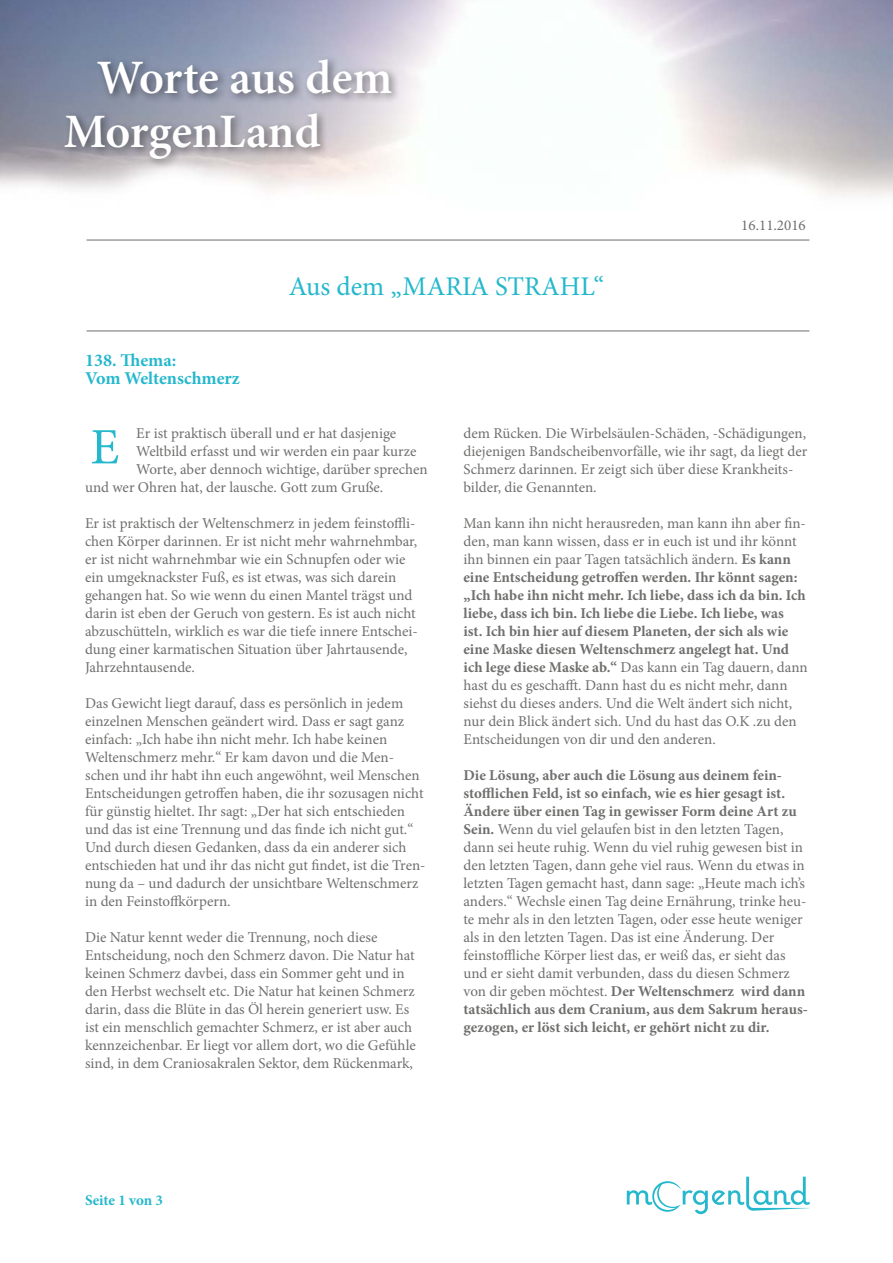
<style>
.page{position:relative;width:893px;height:1263px;background:#fff}
.page>*{position:absolute;margin:0;border:0;box-sizing:border-box;transform-origin:0 0}
.t1{font:51px "Minion Pro";color:#25b8cd}
.t2{font:600 48px/54px "Minion Pro";letter-spacing:-.005em;color:#fff}
.t3{font:27px "Minion Pro";color:#25b8cd}
.t4{font:700 18px/18px "Minion Pro";color:#25b8cd}
.t5{font:15px/18px "Minion Pro";color:#6f6f6e}
.t6{font:700 15px "Minion Pro";letter-spacing:-.005em;color:#25b8cd}
.s1{font-weight:700}
</style>
<div class="page">
<svg style="left:627px;top:1177px;width:183px;height:37px"></svg>
<img style="left:0;top:0;width:893px;height:196px">
<div style="left:60px;top:55px;width:342px;height:115px;background:#000;opacity:.45"></div>
<hr style="left:87px;top:239px;width:722px;height:2px;background:#9c9d9d">
<hr style="left:87px;top:330px;width:722px;height:2px;background:#9c9d9d">
<h2 class="t2" style="left:64px;top:51px;width:330px;text-indent:33px">Worte aus dem<br>MorgenLand</h2>
<p class="t4" style="left:85px;top:351px;width:156px">138. Thema:<br>Vom Weltenschmerz</p>
<h3 class="t3" style="left:289px;top:268px;width:317px">Aus dem „MARIA STRAHL“</h3>
<p class="t5" style="left:741px;top:216px;width:66px">16.11.2016</p>
<p class="t5" style="left:136px;top:424px;width:262px">Er ist praktisch überall und er hat dasjenige</p>
<p class="t5" style="left:136px;top:442px;width:282px">Weltbild erfasst und wir werden ein paar kurze</p>
<p class="t5" style="left:136px;top:460px;width:293px">Worte, aber dennoch wichtige, darüber sprechen</p>
<p class="t5" style="left:85px;top:478px;width:300px">und wer Ohren hat, der lausche. Gott zum Gruße.</p>
<p class="t5" style="left:85px;top:514px;width:334px">Er ist praktisch der Weltenschmerz in jedem feinstoffli&shy;chen Körper darinnen. Er ist nicht mehr wahrnehmbar, er ist nicht wahrnehmbar wie ein Schnupfen oder wie ein umgeknackster Fuß, es ist etwas, was sich darein gehangen hat. So wie wenn du einen Mantel trägst und darin ist eben der Geruch von gestern. Es ist auch nicht abzuschütteln, wirklich es war die tiefe innere Entschei&shy;dung einer karmatischen Situation über Jahrtausende, Jahrzehntausende.</p>
<p class="t5" style="left:85px;top:694px;width:342px">Das Gewicht liegt darauf, dass es persönlich in jedem einzelnen Menschen geändert wird. Dass er sagt ganz einfach: „Ich habe ihn nicht mehr. Ich habe keinen Weltenschmerz mehr.“ Er kam davon und die Men&shy;schen und ihr habt ihn euch angewöhnt, weil Menschen Entscheidungen getroffen haben, die ihr sozusagen nicht für günstig hieltet. Ihr sagt: „Der hat sich entschieden und das ist eine Trennung und das finde ich nicht gut.“ Und durch diesen Gedanken, dass da ein anderer sich entschieden hat und ihr das nicht gut findet, ist die Tren&shy;nung da – und dadurch der unsichtbare Weltenschmerz in den Feinstoffkörpern.</p>
<p class="t5" style="left:85px;top:928px;width:332px">Die Natur kennt weder die Trennung, noch diese Entscheidung, noch den Schmerz davon. Die Natur hat keinen Schmerz davbei, dass ein Sommer geht und in den Herbst wechselt etc. Die Natur hat keinen Schmerz darin, dass die Blüte in das Öl herein generiert usw. Es ist ein menschlich gemachter Schmerz, er ist aber auch kennzeichenbar. Er liegt vor allem dort, wo die Gefühle sind, in dem Craniosakralen Sektor, dem Rückenmark,</p>
<h1 class="t1" style="left:90px;top:413px;width:30px">E</h1>
<p class="t5" style="left:463px;top:424px;width:345px">dem Rücken. Die Wirbelsäulen-Schäden, -Schädigungen, diejenigen Bandscheibenvorfälle, wie ihr sagt, da liegt der Schmerz darinnen. Er zeigt sich über diese Krankheits&shy;bilder, die Genannten.</p>
<p class="t5" style="left:463px;top:514px;width:346px">Man kann ihn nicht herausreden, man kann ihn aber fin&shy;den, man kann wissen, dass er in euch ist und ihr könnt ihn binnen ein paar Tagen tatsächlich ändern. <span class="s1">Es kann eine Entscheidung getroffen werden. Ihr könnt sagen: „Ich habe ihn nicht mehr. Ich liebe, dass ich da bin. Ich liebe, dass ich bin. Ich liebe die Liebe. Ich liebe, was<br>ist. Ich bin hier auf diesem Planeten, der sich als wie eine Maske diesen Weltenschmerz angelegt hat. Und ich lege diese Maske ab.“</span> Das kann ein Tag dauern, dann hast du es geschafft. Dann hast du es nicht mehr, dann siehst du dieses anders. Und die Welt ändert sich nicht, nur dein Blick ändert sich. Und du hast das O.K .zu den Entscheidungen von dir und den anderen.</p>
<p class="t5" style="left:463px;top:766px;width:346px"><span class="s1">Die Lösung, aber auch die Lösung aus deinem fein&shy;stofflichen Feld, ist so einfach, wie es hier gesagt ist.<br>Ändere über einen Tag in gewisser Form deine Art zu Sein.</span> Wenn du viel gelaufen bist in den letzten Tagen, dann sei heute ruhig. Wenn du viel ruhig gewesen bist in den letzten Tagen, dann gehe viel raus. Wenn du etwas in letzten Tagen gemacht hast, dann sage: „Heute mach ich’s anders.“ Wechsle einen Tag deine Ernährung, trinke heu&shy;te mehr als in den letzten Tagen, oder esse heute weniger als in den letzten Tagen. Das ist eine Änderung. Der feinstoffliche Körper liest das, er weiß das, er sieht das und er sieht damit verbunden, dass du diesen Schmerz von dir geben möchtest. <span class="s1">Der Weltenschmerz wird dann tatsächlich aus dem Cranium, aus dem Sakrum heraus&shy;gezogen, er löst sich leicht, er gehört nicht zu dir.</span></p>
<p class="t6" style="left:85px;top:1190px;width:79px">Seite 1 von 3</p>
</div>
